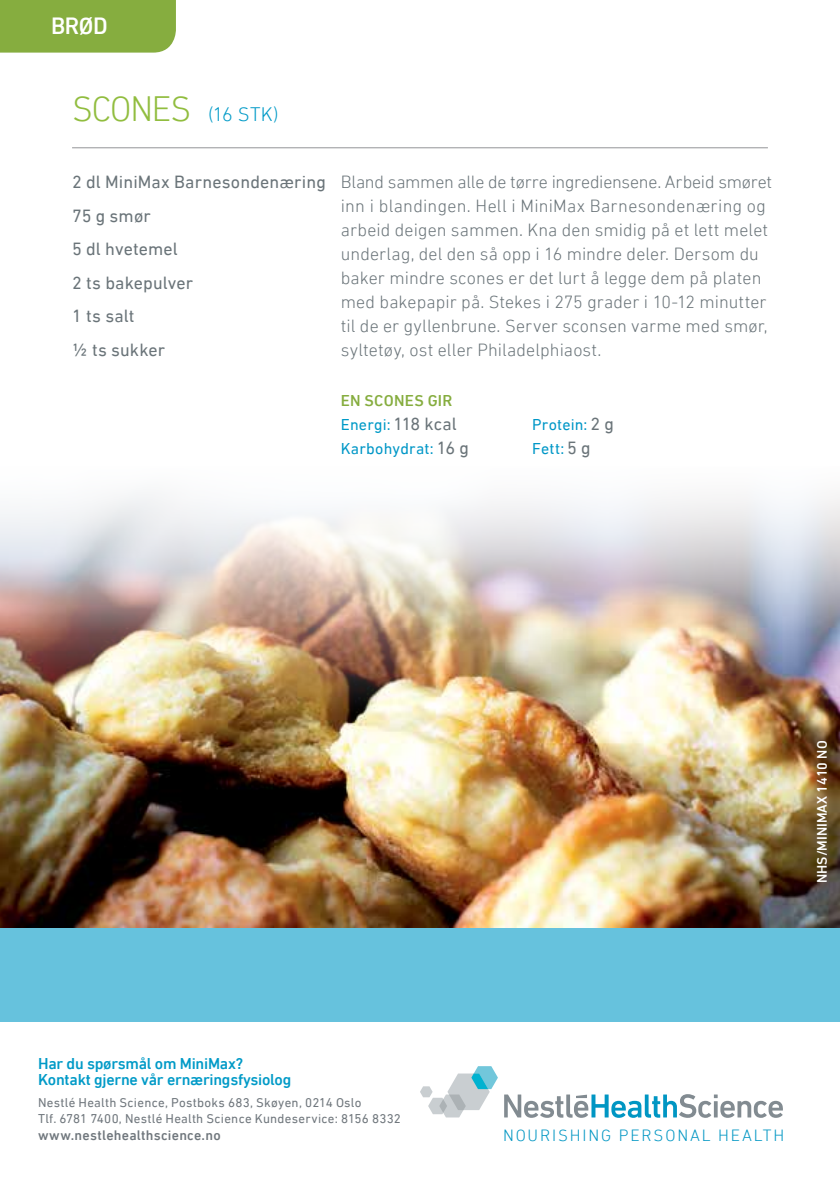
<style>
.page{position:relative;width:840px;height:1191px;background:#fff}
.page>*{position:absolute;margin:0;border:0;box-sizing:border-box;transform-origin:0 0}
.t1{font:500 24px "DIN Next LT Pro";color:#fff}
.t2{font:300 20px "DIN Next LT Pro";color:#009ac7}
.t3{font:300 18px/24px "DIN Next LT Pro";letter-spacing:.005em;color:#6a7479}
.t4{font:18px/33.4px "DIN Next LT Pro";letter-spacing:.005em;color:#6a7479}
.t5{font:300 16.6px "DIN Next LT Pro";letter-spacing:.11em;color:#0096c3}
.t6{font:16px/24px "DIN Next LT Pro";letter-spacing:.01em;color:#0097c7}
.t7{font:500 16px/16px "DIN Next LT Pro";letter-spacing:-.015em;color:#009ac7}
.t8{font:500 14px "DIN Next LT Pro";letter-spacing:.02em;color:#70777d}
.t9{font:500 14px "DIN Next LT Pro";color:#fff}
.t10{font:13px/15.6px "DIN Next LT Pro";letter-spacing:.02em;color:#70777d}
.s1{font-size:36px;color:#91bd3f}
.s2{font-weight:500;color:#86ad3f}
.s3{color:#009ac7}
.s4{font-size:18px;color:#6a7479}
</style>
<div class="page">
<img style="left:0;top:749px;width:839px;height:178px">
<img style="left:0;top:494px;width:839px;height:255px">
<hr style="left:72px;top:147px;width:695px;height:1px;background:#939598">
<div style="left:0;top:927px;width:839px;height:94px;background:#66c2dd"></div>
<svg style="left:504px;top:1094px;width:278px;height:23px"></svg>
<svg style="left:420px;top:1066px;width:77px;height:51px"></svg>
<div style="left:0;top:0;width:176px;height:53px;background:#86ad3f"></div>
<h1 class="t1" style="left:51px;top:12px;width:58px">BRØD</h1>
<p class="t2" style="left:72px;top:102px;width:208px"><span class="s1">SCONES</span> (16 STK)</p>
<p class="t4" style="left:72px;top:165px;width:255px">2 dl MiniMax Barnesondenæring<br>75 g smør<br>5 dl hvetemel<br>2 ts bakepulver<br>1 ts salt<br>½ ts sukker</p>
<p class="t3" style="left:340px;top:170px;width:432px">Bland sammen alle de tørre ingrediensene. Arbeid smøret inn i blandingen. Hell i MiniMax Barnesondenæring og arbeid deigen sammen. Kna den smidig på et lett melet underlag, del den så opp i 16 mindre deler. Dersom du baker mindre scones er det lurt å legge dem på platen med bakepapir på. Stekes i 275 grader i 10-12 minutter til de er gyllenbrune. Server sconsen varme med smør, syltetøy, ost eller Philadelphiaost.</p>
<p class="t6" style="left:340px;top:388px;width:130px"><span class="s2">EN SCONES GIR<br></span><span class="s3">Energi:</span> <span class="s4">118 kcal<br></span>Karbohydrat: <span class="s4">16 g</span></p>
<p class="t6" style="left:532px;top:412px;width:83px">Protein: <span class="s4">2 g<br></span>Fett: <span class="s4">5 g</span></p>
<p class="t7" style="left:38px;top:1055px;width:255px">Har du spørsmål om MiniMax?<br>Kontakt gjerne vår ernæringsfysiolog</p>
<p class="t10" style="left:38px;top:1095px;width:364px">Nestlé Health Science, Postboks 683, Skøyen, 0214 Oslo<br>Tlf. 6781 7400, Nestlé Health Science Kundeservice: 8156 8332</p>
<p class="t8" style="left:38px;top:1127px;width:184px">www.nestlehealthscience.no</p>
<p class="t9" style="left:813px;top:883px;width:144px;rotate:-90deg">NHS/MINIMAX 1410 NO</p>
<p class="t5" style="left:502px;top:1126px;width:283px">NOURISHING PERSONAL HEALTH</p>
</div>
